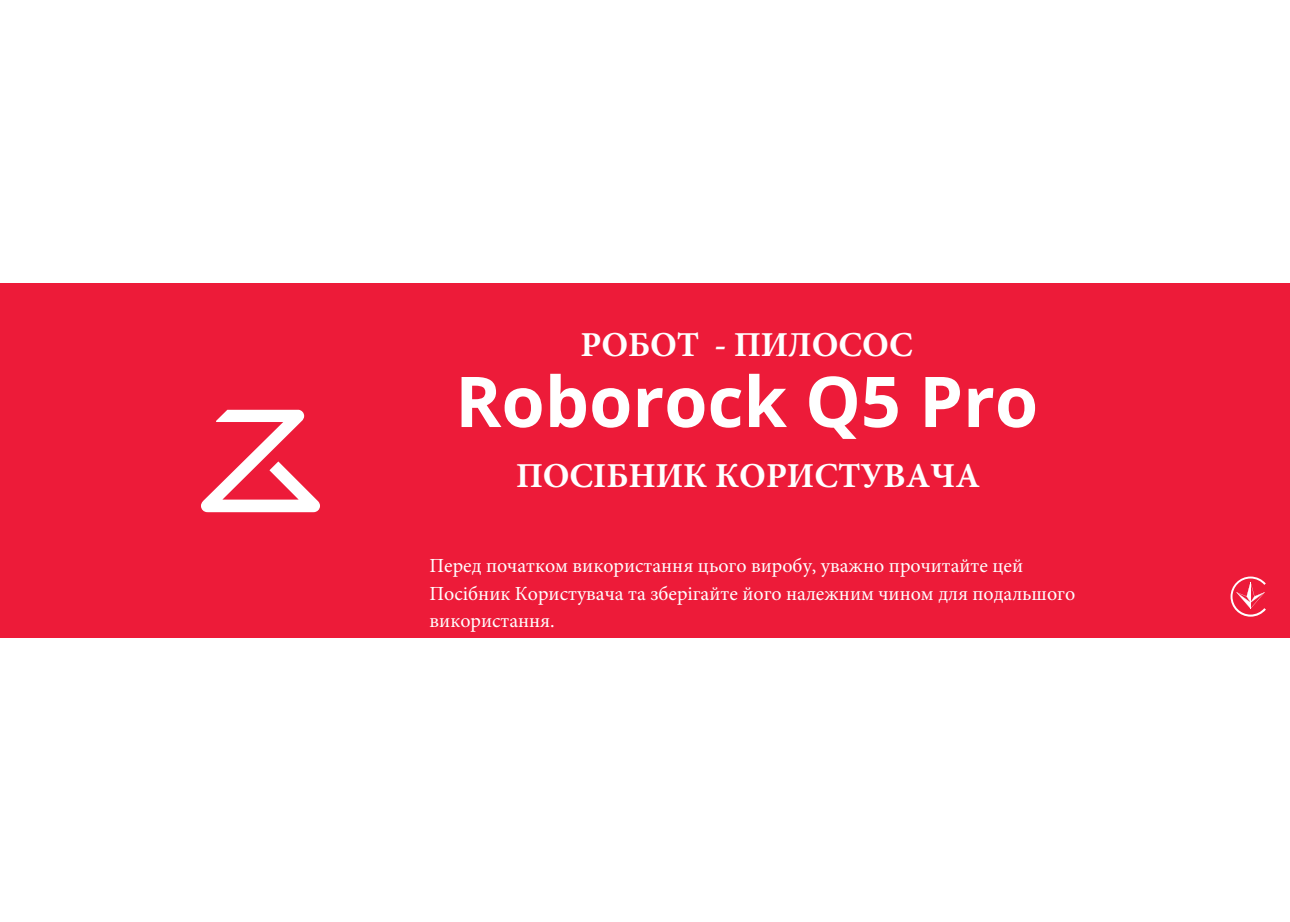
<style>
.page{position:relative;width:1290px;height:922px;background:#fff}
.page>*{position:absolute;margin:0;border:0;box-sizing:border-box;transform-origin:0 0}
.t1{font:700 70px "Noto Sans";color:#fff}
.t2{font:700 35px "Minion Pro";color:#fff}
.t3{font:20px/27.5px "Minion Pro";color:#fff}
</style>
<div class="page">
<div style="left:0;top:283px;width:1290px;height:355px;background:#ed1b39"></div>
<svg style="left:201px;top:409px;width:119px;height:103px"></svg>
<svg style="left:1230px;top:576px;width:36px;height:40px"></svg>
<h2 class="t2" style="left:580px;top:320px;width:334px">РОБОТ - ПИЛОСОС</h2>
<h1 class="t1" style="left:455px;top:352px;width:584px">Roborock Q5 Pro</h1>
<h2 class="t2" style="left:516px;top:451px;width:466px">ПОСІБНИК КОРИСТУВАЧА</h2>
<p class="t3" style="left:429px;top:552px;width:647px">Перед початком використання цього виробу, уважно прочитайте цей<br>Посібник Користувача та зберігайте його належним чином для подальшого використання.</p>
</div>
